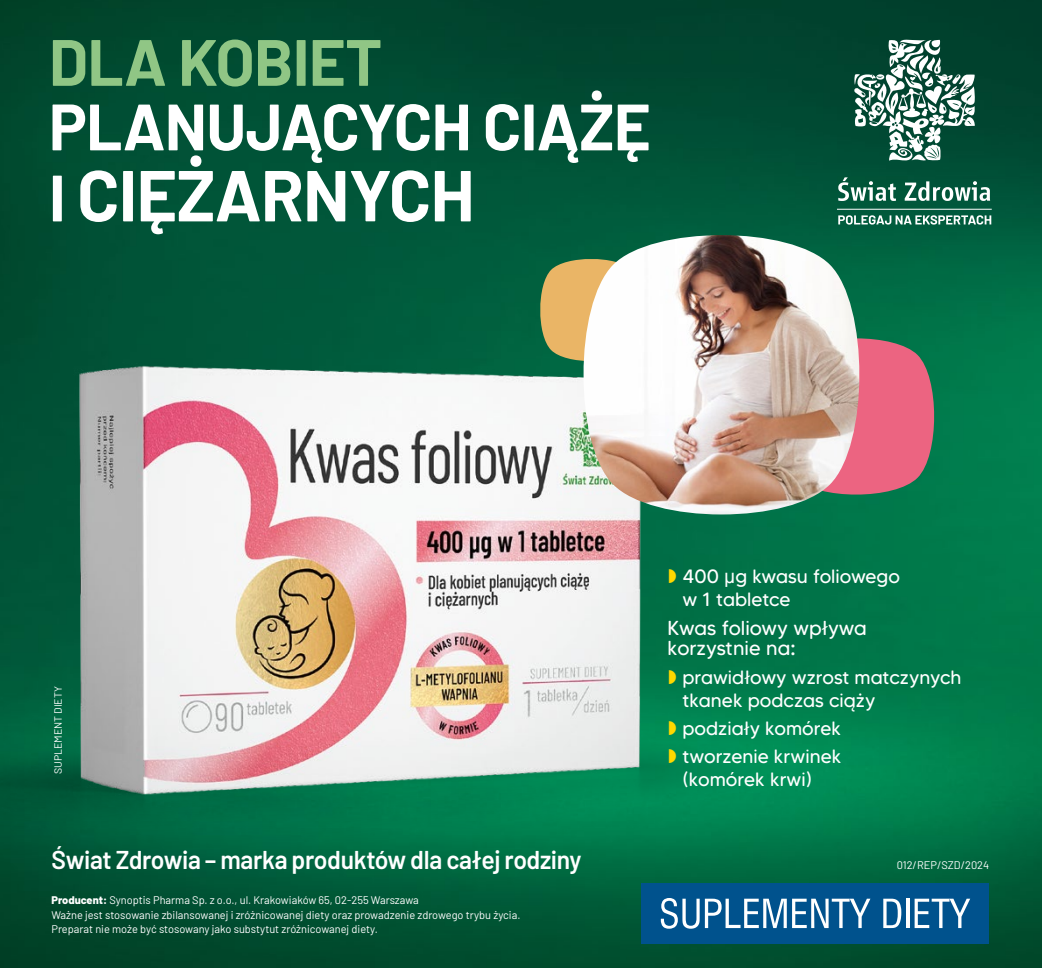
<style>
.page{position:relative;width:1042px;height:968px;background:#fff}
.page>*{position:absolute;margin:0;border:0;box-sizing:border-box;transform-origin:0 0}
.t1{font:700 71.92px "Barlow";letter-spacing:-.01em;color:#fff}
.t2{font:700 65.27px "Barlow";letter-spacing:-.01em;color:#fff}
.t3{font:700 65.27px "Barlow";letter-spacing:-.01em;color:#90c685}
.t4{font:600 25.72px "Barlow";letter-spacing:-.015em;color:#fff;scale:.96 1}
.t5{font:20.12px/20.1px "MADE Tommy Soft";color:#fff}
.t6{font:19.25px/23.1px "MADE Tommy Soft";color:#fff}
.t7{font:11.03px/14.7px "Barlow";color:#fff}
.t8{font:10.5px "Barlow";color:#fff}
.s1{font-size:65.27px}
.s2{font-weight:800}
.s3{font-family:"Arial"}
.s4{font-weight:500}
</style>
<div class="page">
<img style="left:0;top:0;width:1042px;height:967px">
<div style="left:641px;top:882px;width:348px;height:61px;background:#00528d"></div>
<svg style="left:883px;top:898px;width:18px;height:29px"></svg>
<hr style="left:906px;top:898px;width:3px;height:29px;background:#fff">
<svg style="left:914px;top:898px;width:56px;height:29px"></svg>
<svg style="left:828px;top:898px;width:42px;height:29px"></svg>
<svg style="left:854px;top:40px;width:122px;height:122px"></svg>
<svg style="left:838px;top:177px;width:58px;height:24px"></svg>
<svg style="left:904px;top:181px;width:86px;height:20px"></svg>
<hr style="left:837px;top:209px;width:155px;height:1px;background:#fff">
<svg style="left:838px;top:215px;width:153px;height:9px"></svg>
<img style="left:0;top:229px;width:828px;height:708px">
<svg style="left:861px;top:333px;width:78px;height:167px;background:#b36873"></svg>
<svg style="left:536px;top:255px;width:46px;height:110px;background:#a49c5a"></svg>
<img style="left:582px;top:235px;width:279px;height:279px">
<svg style="left:669px;top:569px;width:7px;height:14px"></svg>
<svg style="left:669px;top:669px;width:7px;height:14px"></svg>
<svg style="left:669px;top:720px;width:7px;height:14px"></svg>
<svg style="left:669px;top:748px;width:7px;height:14px"></svg>
<h2 class="t3" style="left:49px;top:14px;width:335px">DLA KOBIET</h2>
<h2 class="t2" style="left:49px;top:78px;width:603px">PLANUJĄCYCH CIĄŻĘ</h2>
<h1 class="t1" style="left:49px;top:142px;width:427px"><span class="s1">I</span> CIĘŻARNYCH</h1>
<p class="t8" style="left:51px;top:774px;width:89px;rotate:-90deg">SUPLEMENT DIETY</p>
<h3 class="t4" style="left:51px;top:841px;width:554px">Świat Zdrowia – marka produktów dla całej rodziny</h3>
<p class="t7" style="left:51px;top:891px;width:470px"><span class="s2">Producent:</span> Synoptis Pharma Sp. z o.o., ul. Krakowiaków 65, 02-255 Warszawa<br>Ważne jest stosowanie zbilansowanej i zróżnicowanej diety oraz prowadzenie zdrowego trybu życia.<br>Preparat nie może być stosowany jako substytut zróżnicowanej diety.</p>
<h3 class="t6" style="left:682px;top:564px;width:219px">400 <span class="s3">µ</span>g kwasu foliowego w 1 tabletce</h3>
<h3 class="t5" style="left:667px;top:618px;width:201px">Kwas foliowy wpływa korzystnie na<span class="s4">:</span></h3>
<h3 class="t6" style="left:682px;top:665px;width:280px">prawidłowy wzrost matczynych tkanek podczas ciąży</h3>
<h3 class="t6" style="left:682px;top:713px;width:160px;line-height:28px">podziały komórek tworzenie krwinek</h3>
<h3 class="t6" style="left:682px;top:767px;width:131px">(komórek krwi)</h3>
<p class="t7" style="left:897px;top:857px;width:94px">012/REP/SZD/2024</p>
</div>
